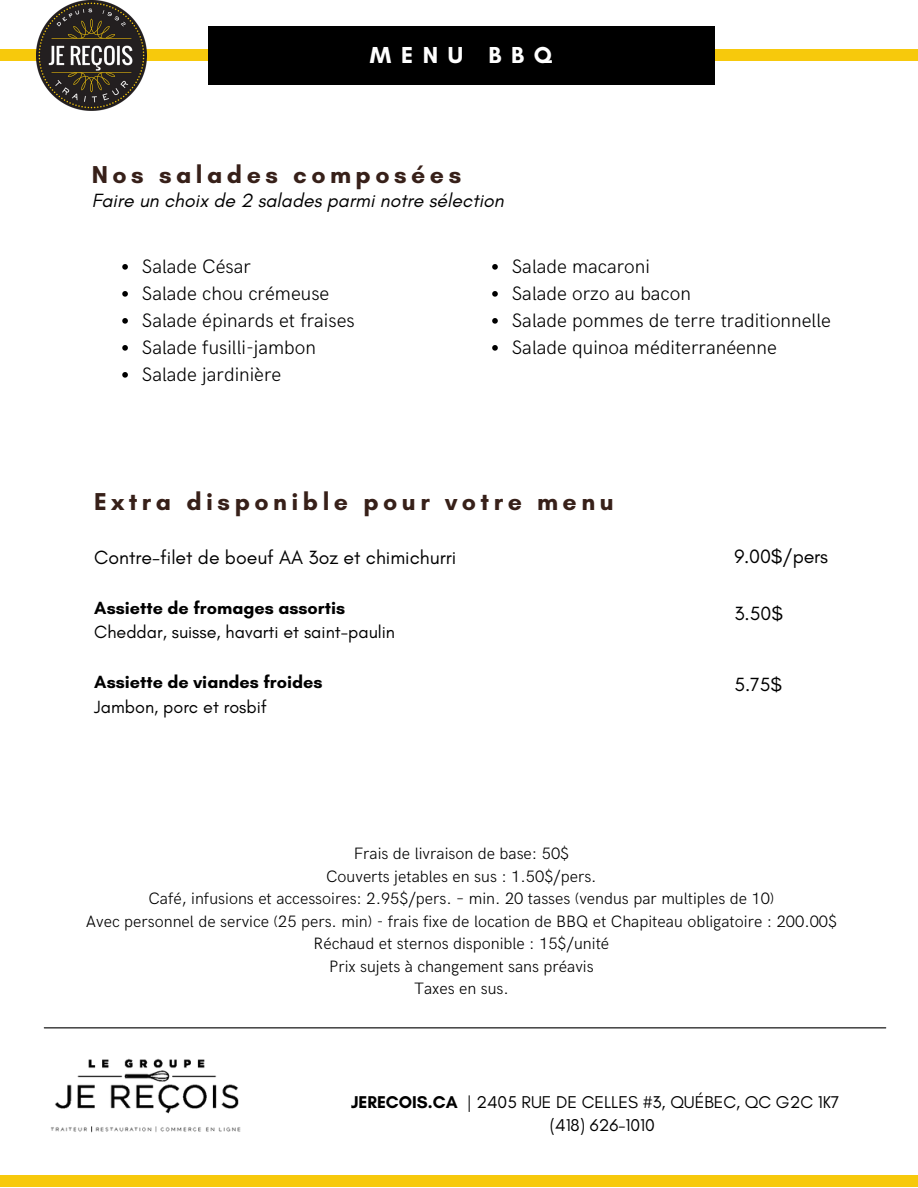
<style>
.page{position:relative;width:918px;height:1188px;background:#fff}
.page>*{position:absolute;margin:0;border:0;box-sizing:border-box;transform-origin:0 0}
.t1{font:700 24.9px "Glacial Indifference";letter-spacing:.18em;color:#372019}
.t2{font:700 23.55px "Glacial Indifference";letter-spacing:.41em;color:#fff}
.t3{font:19.65px "Glacial Indifference";letter-spacing:-.01em;color:#000}
.t4{font:300 19.5px "HK Grotesk";color:#000}
.t5{font:19.5px "Glacial Indifference";color:#000}
.t6{font:italic 19.5px "Glacial Indifference";color:#000}
.t7{font:18px "Glacial Indifference";color:#000}
.t8{font:700 18px "Glacial Indifference";color:#000}
.t9{font:17.4px "Glacial Indifference";color:#000}
.t10{font:300 16.5px "HK Grotesk";color:#000}
.s1{font-weight:700}
</style>
<div class="page">
<div style="left:0;top:49px;width:918px;height:12px;background:#f7c90c"></div>
<div style="left:208px;top:26px;width:506px;height:59px;background:#000"></div>
<div style="left:0;top:1176px;width:918px;height:11px;background:#f7c90c"></div>
<img style="left:36px;top:0;width:110px;height:110px">
<hr style="left:44px;top:1027px;width:842px;height:1px;background:#000">
<img style="left:44px;top:1027px;width:206px;height:149px">
<svg style="left:122px;top:264px;width:6px;height:6px"></svg>
<svg style="left:122px;top:291px;width:6px;height:6px"></svg>
<svg style="left:122px;top:318px;width:6px;height:6px"></svg>
<svg style="left:122px;top:345px;width:6px;height:6px"></svg>
<svg style="left:122px;top:372px;width:6px;height:6px"></svg>
<svg style="left:492px;top:264px;width:6px;height:6px"></svg>
<svg style="left:492px;top:291px;width:6px;height:6px"></svg>
<svg style="left:492px;top:318px;width:6px;height:6px"></svg>
<svg style="left:492px;top:345px;width:6px;height:6px"></svg>
<p class="t2" style="left:370px;top:40px;width:184px">MENU BBQ</p>
<p class="t1" style="left:92px;top:160px;width:371px">Nos salades composées</p>
<p class="t6" style="left:92px;top:189px;width:414px">Faire un choix de 2 salades parmi notre sélection</p>
<p class="t4" style="left:142px;top:255px;width:111px">Salade César</p>
<p class="t4" style="left:142px;top:282px;width:189px">Salade chou crémeuse</p>
<p class="t4" style="left:142px;top:309px;width:214px">Salade épinards et fraises</p>
<p class="t4" style="left:142px;top:336px;width:176px">Salade fusilli-jambon</p>
<p class="t4" style="left:142px;top:363px;width:141px">Salade jardinière</p>
<p class="t4" style="left:512px;top:255px;width:140px">Salade macaroni</p>
<p class="t4" style="left:512px;top:282px;width:181px">Salade orzo au bacon</p>
<p class="t4" style="left:512px;top:309px;width:321px">Salade pommes de terre traditionnelle</p>
<p class="t4" style="left:512px;top:336px;width:267px">Salade quinoa méditerranéenne</p>
<p class="t1" style="left:94px;top:487px;width:521px">Extra disponible pour votre menu</p>
<p class="t5" style="left:94px;top:546px;width:364px">Contre-filet de boeuf AA 3oz et chimichurri</p>
<p class="t3" style="left:734px;top:544px;width:95px">9.00$/pers</p>
<p class="t5" style="left:734px;top:602px;width:50px">3.50$</p>
<p class="t8" style="left:94px;top:596px;width:252px">Assiette de fromages assortis</p>
<p class="t7" style="left:94px;top:621px;width:302px">Cheddar, suisse, havarti et saint-paulin</p>
<p class="t8" style="left:94px;top:671px;width:230px">Assiette de viandes froides</p>
<p class="t7" style="left:94px;top:695px;width:174px">Jambon, porc et rosbif</p>
<p class="t5" style="left:734px;top:672px;width:49px">5.75$</p>
<p class="t10" style="left:354px;top:844px;width:217px">Frais de livraison de base: 50$</p>
<p class="t10" style="left:326px;top:867px;width:272px">Couverts jetables en sus : 1.50$/pers.</p>
<p class="t10" style="left:148px;top:889px;width:627px">Café, infusions et accessoires: 2.95$/pers. – min. 20 tasses (vendus par multiples de 10)</p>
<p class="t10" style="left:86px;top:912px;width:753px">Avec personnel de service (25 pers. min) - frais fixe de location de BBQ et Chapiteau obligatoire : 200.00$</p>
<p class="t10" style="left:314px;top:934px;width:297px">Réchaud et sternos disponible : 15$/unité</p>
<p class="t10" style="left:329px;top:957px;width:266px">Prix sujets à changement sans préavis</p>
<p class="t10" style="left:414px;top:979px;width:96px">Taxes en sus.</p>
<p class="t9" style="left:351px;top:1091px;width:490px"><span class="s1">JERECOIS.CA</span> | 2405 RUE DE CELLES #3, QUÉBEC, QC G2C 1K7</p>
<p class="t9" style="left:550px;top:1115px;width:107px">(418) 626-1010</p>
</div>
